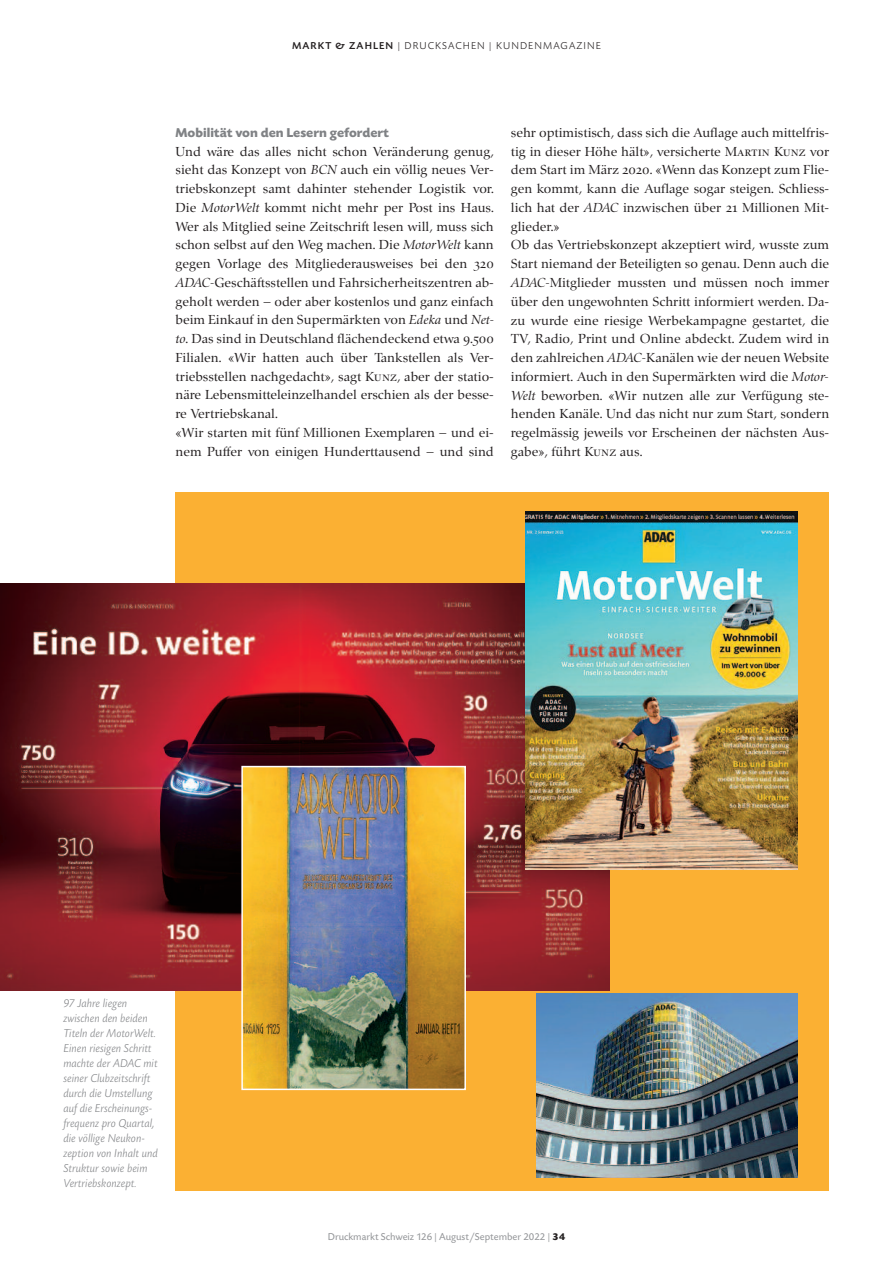
<style>
.page{position:relative;width:893px;height:1263px;background:#fff}
.page>*{position:absolute;margin:0;border:0;box-sizing:border-box;transform-origin:0 0}
.t1{font:13.5px/18.8px "Zapf Renais SB";color:#231f20}
.t2{font:700 13.5px "Today SB";color:#808285}
.t3{font:italic 300 12px/15px "Today SB";color:#808285}
.t4{font:10.5px "Today SB";color:#939598}
.t5{font:300 10.5px "Today SB";letter-spacing:.1em;color:#231f20}
.s1{font-weight:500}
.s2{font-style:italic}
.s3{font-family:"Zapf Renais SB Caps"}
.s4{font-weight:700;color:#231f20}
</style>
<div class="page">
<div style="left:176px;top:492px;width:653px;height:699px;background:#fbb033"></div>
<img style="left:0;top:584px;width:610px;height:407px">
<img style="left:244px;top:769px;width:219px;height:318px">
<div style="left:241px;top:766px;width:225px;height:324px;border:2px solid #fff"></div>
<img style="left:526px;top:512px;width:271px;height:358px">
<img style="left:536px;top:993px;width:261px;height:185px">
<p class="t5" style="left:292px;top:40px;width:310px"><span class="s1">MARKT &amp; ZAHLEN</span> | DRUCKSACHEN | KUNDENMAGAZINE</p>
<p class="t2" style="left:176px;top:124px;width:215px">Mobilität von den Lesern gefordert</p>
<p class="t1" style="left:176px;top:142px;width:320px">Und wäre das alles nicht schon Veränderung genug, sieht das Konzept von <span class="s2">BCN</span> auch ein völlig neues Ver&shy;triebskonzept samt dahinter stehender Logistik vor.<br>Die <span class="s2">MotorWelt</span> kommt nicht mehr per Post ins Haus.<br>Wer als Mitglied seine Zeitschrift lesen will, muss sich schon selbst auf den Weg machen. Die <span class="s2">MotorWelt</span> kann gegen Vorlage des Mitgliederausweises bei den <span class="s3">320<br></span><span class="s2">ADAC-</span>Geschäftsstellen und Fahrsicherheitszentren ab&shy;geholt werden – oder aber kostenlos und ganz einfach beim Einkauf in den Supermärkten von <span class="s2">Edeka</span> und <span class="s2">Net&shy;to</span>. Das sind in Deutschland flächendeckend etwa <span class="s3">9.500<br></span>Filialen. «Wir hatten auch über Tankstellen als Ver&shy;triebsstellen nachgedacht», sagt <span class="s3">Kunz</span>, aber der statio&shy;näre Lebensmitteleinzelhandel erschien als der besse&shy;re Vertriebskanal.<br>«Wir starten mit fünf Millionen Exemplaren – und ei&shy;nem Puffer von einigen Hunderttausend – und sind</p>
<p class="t1" style="left:511px;top:123px;width:320px">sehr optimistisch, dass sich die Auflage auch mittelfris&shy;tig in dieser Höhe hält», versicherte <span class="s3">Martin Kunz</span> vor dem Start im März <span class="s3">2020</span>. «Wenn das Konzept zum Flie&shy;gen kommt, kann die Auflage sogar steigen. Schliess&shy;lich hat der <span class="s2">ADAC</span> inzwischen über <span class="s3">21</span> Millionen Mit&shy;glieder.»<br>Ob das Vertriebskonzept akzeptiert wird, wusste zum Start niemand der Beteiligten so genau. Denn auch die <span class="s2">ADAC-</span>Mitglieder mussten und müssen noch immer über den ungewohnten Schritt informiert werden. Da&shy;zu wurde eine riesige Werbekampagne gestartet, die TV, Radio, Print und Online abdeckt. Zudem wird in den zahlreichen <span class="s2">ADAC-</span>Kanälen wie der neuen Website informiert. Auch in den Supermärkten wird die <span class="s2">Motor-Welt</span> beworben. «Wir nutzen alle zur Verfügung ste&shy;henden Kanäle. Und das nicht nur zum Start, sondern regelmässig jeweils vor Erscheinen der nächsten Aus&shy;gabe», führt <span class="s3">Kunz</span> aus.</p>
<p class="t3" style="left:64px;top:995px;width:96px">97 Jahre liegen zwischen den beiden<br>Titeln der MotorWelt.<br>Einen riesigen Schritt machte der ADAC mit seiner Clubzeitschrift durch die Umstellung auf die Erscheinungs&shy;frequenz pro Quartal, die völlige Neukon&shy;zeption von Inhalt und<br>Struktur sowie beim<br>Vertriebskonzept.</p>
<p class="t4" style="left:328px;top:1230px;width:239px">Druckmarkt Schweiz 126 | August/September 2022 | <span class="s4">34</span></p>
</div>
